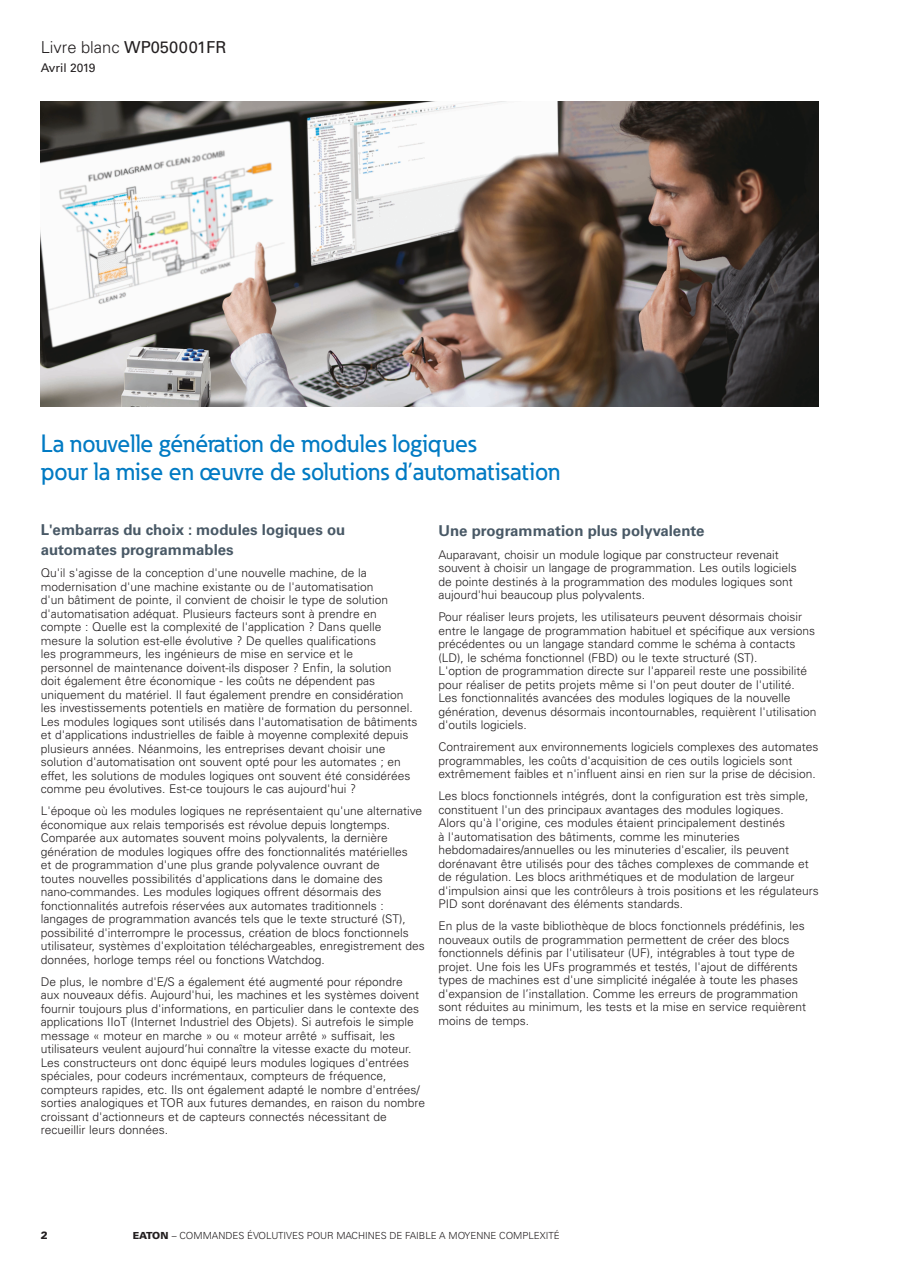
<style>
.page{position:relative;width:898px;height:1268px;background:#fff}
.page>*{position:absolute;margin:0;border:0;box-sizing:border-box;transform-origin:0 0}
.t1{font:500 24.75px/27.8px "Eaton";color:#007ac3}
.t2{font:300 16.5px "Univers LT Std";color:#231f20}
.t3{font:700 15px/19.5px "Univers LT Std";color:#495966}
.t4{font:300 12px/13.5px "Univers LT Std";color:#231f20}
.t5{font:12px "Univers LT Std";color:#231f20}
.t6{font:900 10.5px "Univers LT Std";color:#231f20}
.t7{font:300 9.75px "Univers LT Std";color:#231f20}
.s1{font-weight:400}
.s2{font-weight:900}
</style>
<div class="page">
<img style="left:41px;top:101px;width:778px;height:305px">
<h2 class="t2" style="left:41px;top:37px;width:187px">Livre blanc <span class="s1">WP050001FR</span></h2>
<p class="t5" style="left:41px;top:61px;width:56px">Avril 2019</p>
<h1 class="t1" style="left:41px;top:430px;width:521px">La nouvelle génération de modules logiques<br>pour la mise en œuvre de solutions d’automatisation</h1>
<p class="t3" style="left:41px;top:520px;width:306px">L'embarras du choix : modules logiques ou automates programmables</p>
<p class="t4" style="left:41px;top:566px;width:378px">Qu'il s'agisse de la conception d'une nouvelle machine, de la modernisation d'une machine existante ou de l'automatisation<br>d'un bâtiment de pointe, il convient de choisir le type de solution d'automatisation adéquat. Plusieurs facteurs sont à prendre en compte : Quelle est la complexité de l'application ? Dans quelle mesure la solution est-elle évolutive ? De quelles qualifications<br>les programmeurs, les ingénieurs de mise en service et le<br>personnel de maintenance doivent-ils disposer ? Enfin, la solution<br>doit également être économique - les coûts ne dépendent pas uniquement du matériel. Il faut également prendre en considération les investissements potentiels en matière de formation du personnel.<br>Les modules logiques sont utilisés dans l'automatisation de bâtiments et d'applications industrielles de faible à moyenne complexité depuis plusieurs années. Néanmoins, les entreprises devant choisir une solution d'automatisation ont souvent opté pour les automates ; en effet, les solutions de modules logiques ont souvent été considérées comme peu évolutives. Est-ce toujours le cas aujourd'hui ?</p>
<p class="t4" style="left:41px;top:804px;width:386px">L'époque où les modules logiques ne représentaient qu'une alternative économique aux relais temporisés est révolue depuis longtemps.<br>Comparée aux automates souvent moins polyvalents, la dernière génération de modules logiques offre des fonctionnalités matérielles<br>et de programmation d'une plus grande polyvalence ouvrant de<br>toutes nouvelles possibilités d'applications dans le domaine des nano-commandes. Les modules logiques offrent désormais des fonctionnalités autrefois réservées aux automates traditionnels : langages de programmation avancés tels que le texte structuré (ST), possibilité d'interrompre le processus, création de blocs fonctionnels utilisateur, systèmes d'exploitation téléchargeables, enregistrement des données, horloge temps réel ou fonctions Watchdog.</p>
<p class="t4" style="left:41px;top:975px;width:386px">De plus, le nombre d'E/S a également été augmenté pour répondre<br>aux nouveaux défis. Aujourd'hui, les machines et les systèmes doivent fournir toujours plus d'informations, en particulier dans le contexte des applications IIoT (Internet Industriel des Objets). Si autrefois le simple message « moteur en marche » ou « moteur arrêté » suffisait, les utilisateurs veulent aujourd’hui connaître la vitesse exacte du moteur.<br>Les constructeurs ont donc équipé leurs modules logiques d'entrées spéciales, pour codeurs incrémentaux, compteurs de fréquence, compteurs rapides, etc. Ils ont également adapté le nombre d'entrées/ sorties analogiques et TOR aux futures demandes, en raison du nombre croissant d'actionneurs et de capteurs connectés nécessitant de recueillir leurs données.</p>
<p class="t3" style="left:438px;top:521px;width:267px">Une programmation plus polyvalente</p>
<p class="t4" style="left:438px;top:548px;width:360px">Auparavant, choisir un module logique par constructeur revenait souvent à choisir un langage de programmation. Les outils logiciels de pointe destinés à la programmation des modules logiques sont aujourd'hui beaucoup plus polyvalents.</p>
<p class="t4" style="left:438px;top:610px;width:379px">Pour réaliser leurs projets, les utilisateurs peuvent désormais choisir entre le langage de programmation habituel et spécifique aux versions précédentes ou un langage standard comme le schéma à contacts (LD), le schéma fonctionnel (FBD) ou le texte structuré (ST).<br>L'option de programmation directe sur l'appareil reste une possibilité pour réaliser de petits projets même si l'on peut douter de l'utilité.<br>Les fonctionnalités avancées des modules logiques de la nouvelle génération, devenus désormais incontournables, requièrent l'utilisation d'outils logiciels.</p>
<p class="t4" style="left:438px;top:740px;width:382px">Contrairement aux environnements logiciels complexes des automates programmables, les coûts d'acquisition de ces outils logiciels sont extrêmement faibles et n'influent ainsi en rien sur la prise de décision.</p>
<p class="t4" style="left:438px;top:789px;width:382px">Les blocs fonctionnels intégrés, dont la configuration est très simple, constituent l'un des principaux avantages des modules logiques.<br>Alors qu'à l'origine, ces modules étaient principalement destinés<br>à l'automatisation des bâtiments, comme les minuteries hebdomadaires/annuelles ou les minuteries d'escalier, ils peuvent dorénavant être utilisés pour des tâches complexes de commande et de régulation. Les blocs arithmétiques et de modulation de largeur d'impulsion ainsi que les contrôleurs à trois positions et les régulateurs PID sont dorénavant des éléments standards.</p>
<p class="t4" style="left:438px;top:919px;width:369px">En plus de la vaste bibliothèque de blocs fonctionnels prédéfinis, les nouveaux outils de programmation permettent de créer des blocs fonctionnels définis par l'utilisateur (UF), intégrables à tout type de projet. Une fois les UFs programmés et testés, l'ajout de différents types de machines est d'une simplicité inégalée à toute les phases d'expansion de l’installation. Comme les erreurs de programmation sont réduites au minimum, les tests et la mise en service requièrent moins de temps.</p>
<p class="t6" style="left:41px;top:1228px;width:9px">2</p>
<p class="t7" style="left:133px;top:1229px;width:428px"><span class="s2">EATON</span> – COMMANDES ÉVOLUTIVES POUR MACHINES DE FAIBLE A MOYENNE COMPLEXITÉ</p>
</div>
